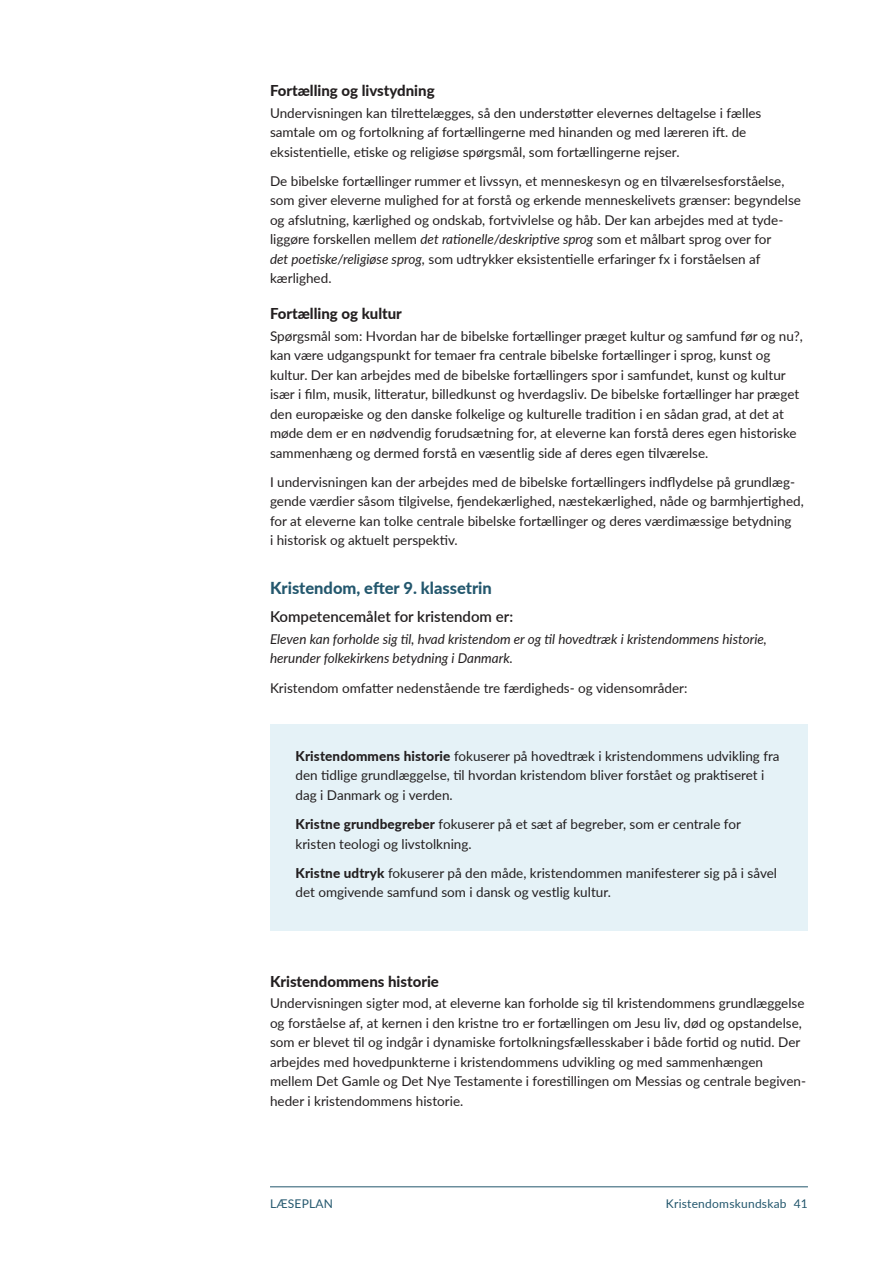
<style>
.page{position:relative;width:893px;height:1263px;background:#fff}
.page>*{position:absolute;margin:0;border:0;box-sizing:border-box;transform-origin:0 0}
._08_blå_mellemrubrik{font:800 16.5px "Lato";color:#23576d}
._08_mellemrubrik_3{font:800 15px "Lato";color:#231f20}
._08_mellemrubrik_4{font:600 15px "Lato";color:#231f20}
._04_Brødtekst_9_13{font:13.5px/19.5px "Lato";color:#231f20}
._07_Boks_brød{font:13.5px/19.5px "Lato";color:#231f20}
._04_Brødtekst_9_13-2{font:italic 13.5px/19.5px "Lato";color:#231f20}
.t1{font:12px "Lato";letter-spacing:.02em;color:#23576d}
.s1{font-style:italic}
.s2{font-weight:800}
</style>
<div class="page">
<div style="left:270px;top:724px;width:538px;height:207px;background:#e5f2f7"></div>
<hr style="left:270px;top:1186px;width:538px;height:1px;background:#23576d">
<p class="_08_mellemrubrik_3" style="left:270px;top:79px;width:166px">Fortælling og livstydning</p>
<p class="_04_Brødtekst_9_13" style="left:270px;top:102px;width:493px">Undervisningen kan tilrettelægges, så den understøtter elevernes deltagelse i fælles samtale om og fortolkning af fortællingerne med hinanden og med læreren ift. de eksistentielle, etiske og religiøse spørgsmål, som fortællingerne rejser.</p>
<p class="_04_Brødtekst_9_13" style="left:270px;top:171px;width:533px">De bibelske fortællinger rummer et livssyn, et menneskesyn og en tilværelsesforståelse, som giver eleverne mulighed for at forstå og erkende menneskelivets grænser: begyndelse og afslutning, kærlighed og ondskab, fortvivlelse og håb. Der kan arbejdes med at tyde&shy;liggøre forskellen mellem <span class="s1">det rationelle/deskriptive sprog</span> som et målbart sprog over for<br><span class="s1">det poetiske/religiøse sprog,</span> som udtrykker eksistentielle erfaringer fx i forståelsen af kærlighed.</p>
<p class="_08_mellemrubrik_3" style="left:270px;top:302px;width:133px">Fortælling og kultur</p>
<p class="_04_Brødtekst_9_13" style="left:270px;top:325px;width:534px">Spørgsmål som: Hvordan har de bibelske fortællinger præget kultur og samfund før og nu?, kan være udgangspunkt for temaer fra centrale bibelske fortællinger i sprog, kunst og kultur. Der kan arbejdes med de bibelske fortællingers spor i samfundet, kunst og kultur især i film, musik, litteratur, billedkunst og hverdagsliv. De bibelske fortællinger har præget den europæiske og den danske folkelige og kulturelle tradition i en sådan grad, at det at møde dem er en nødvendig forudsætning for, at eleverne kan forstå deres egen historiske sammenhæng og dermed forstå en væsentlig side af deres egen tilværelse.</p>
<p class="_04_Brødtekst_9_13" style="left:270px;top:472px;width:535px">I undervisningen kan der arbejdes med de bibelske fortællingers indflydelse på grundlæg&shy;gende værdier såsom tilgivelse, fjendekærlighed, næstekærlighed, nåde og barmhjertighed, for at eleverne kan tolke centrale bibelske fortællinger og deres værdimæssige betydning<br>i historisk og aktuelt perspektiv.</p>
<p class="_08_blå_mellemrubrik" style="left:270px;top:576px;width:223px">Kristendom, efter 9. klassetrin</p>
<p class="_08_mellemrubrik_4" style="left:270px;top:606px;width:245px">Kompetencemålet for kristendom er:</p>
<p class="_04_Brødtekst_9_13-2" style="left:270px;top:628px;width:498px">Eleven kan forholde sig til, hvad kristendom er og til hovedtræk i kristendommens historie, herunder folkekirkens betydning i Danmark.</p>
<p class="_04_Brødtekst_9_13" style="left:270px;top:677px;width:419px">Kristendom omfatter nedenstående tre færdigheds- og vidensområder:</p>
<p class="_07_Boks_brød" style="left:296px;top:746px;width:486px"><span class="s2">Kristendommens historie</span> fokuserer på hovedtræk i kristendommens udvikling fra den tidlige grundlæggelse, til hvordan kristendom bliver forstået og praktiseret i dag i Danmark og i verden.</p>
<p class="_07_Boks_brød" style="left:296px;top:814px;width:447px"><span class="s2">Kristne grundbegreber</span> fokuserer på et sæt af begreber, som er centrale for kristen teologi og livstolkning.</p>
<p class="_07_Boks_brød" style="left:296px;top:863px;width:483px"><span class="s2">Kristne udtryk</span> fokuserer på den måde, kristendommen manifesterer sig på i såvel det omgivende samfund som i dansk og vestlig kultur.</p>
<p class="_08_mellemrubrik_3" style="left:270px;top:970px;width:170px">Kristendommens historie</p>
<p class="_04_Brødtekst_9_13" style="left:270px;top:993px;width:537px">Undervisningen sigter mod, at eleverne kan forholde sig til kristendommens grundlæggelse og forståelse af, at kernen i den kristne tro er fortællingen om Jesu liv, død og opstandelse, som er blevet til og indgår i dynamiske fortolkningsfællesskaber i både fortid og nutid. Der arbejdes med hovedpunkterne i kristendommens udvikling og med sammenhængen mellem Det Gamle og Det Nye Testamente i forestillingen om Messias og centrale begiven&shy;heder i kristendommens historie.</p>
<p class="t1" style="left:270px;top:1195px;width:65px">LÆSEPLAN</p>
<p class="t1" style="left:666px;top:1195px;width:144px">Kristendomskundskab 41</p>
</div>
